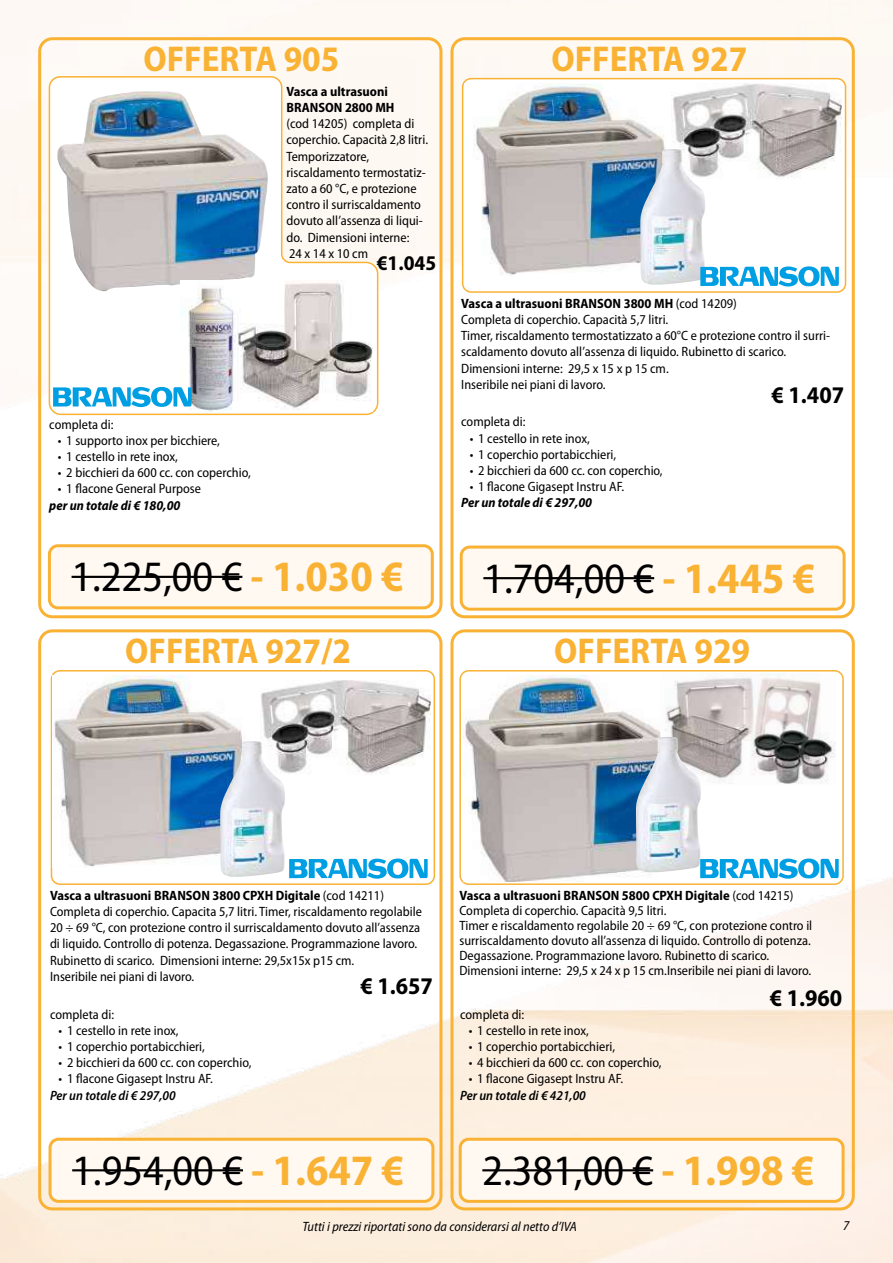
<style>
.page{position:relative;width:893px;height:1263px;background:#fff}
.page>*{position:absolute;margin:0;border:0;box-sizing:border-box;transform-origin:0 0}
.t1{font:semi-condensed 43.5px "Myriad Pro";color:#000}
.t2{font:700 semi-condensed 36px "Myriad Pro";color:#f9b234}
.t3{font:700 semi-condensed 24px "Myriad Pro";color:#000}
.t4{font:700 semi-condensed 21px "Myriad Pro";color:#000}
.t5{font:semi-condensed 13.5px/16.2px "Myriad Pro";color:#000}
.t6{font:italic semi-condensed 13.5px "Myriad Pro";color:#000}
.t7{font:italic 600 semi-condensed 13.5px "Myriad Pro";color:#000}
.t8{font:italic 700 semi-condensed 13.5px "Myriad Pro";color:#000}
.t9{font:700 semi-condensed 13.5px/16.2px "Myriad Pro";color:#000}
.s1{font-weight:700;color:#f9b234}
.s2{font-weight:700}
</style>
<div class="page">
<img style="left:0;top:0;width:893px;height:1263px">
<div style="left:51px;top:671px;width:383px;height:213px;background:#fff;border-radius:9px"></div>
<div style="left:51px;top:670px;width:384px;height:215px;border:2px solid #f9b234;border-radius:9px"></div>
<div style="left:463px;top:79px;width:382px;height:213px;background:#fff;border-radius:9px"></div>
<div style="left:462px;top:78px;width:384px;height:215px;border:2px solid #f9b234;border-radius:9px"></div>
<div style="left:460px;top:671px;width:383px;height:213px;background:#fff;border-radius:9px"></div>
<div style="left:459px;top:670px;width:385px;height:215px;border:2px solid #f9b234;border-radius:9px"></div>
<div style="left:450px;top:629px;width:405px;height:581px;border:3px solid #f9b234;border-radius:13px"></div>
<div style="left:38px;top:629px;width:404px;height:581px;border:3px solid #f9b234;border-radius:13px"></div>
<div style="left:450px;top:37px;width:405px;height:581px;border:3px solid #f9b234;border-radius:13px"></div>
<div style="left:38px;top:37px;width:404px;height:581px;border:3px solid #f9b234;border-radius:13px"></div>
<div style="left:50px;top:1139px;width:383px;height:62px;background:#fff9f2;border-radius:9px"></div>
<div style="left:49px;top:1138px;width:385px;height:65px;border:3px solid #f9b234;border-radius:9px"></div>
<div style="left:461px;top:547px;width:383px;height:62px;background:#fff9f2;border-radius:9px"></div>
<div style="left:460px;top:545px;width:386px;height:66px;border:3px solid #f9b234;border-radius:9px"></div>
<div style="left:460px;top:1139px;width:383px;height:62px;background:#fff9f2;border-radius:9px"></div>
<div style="left:459px;top:1138px;width:386px;height:65px;border:3px solid #f9b234;border-radius:9px"></div>
<div style="left:49px;top:546px;width:383px;height:62px;background:#fff9f2;border-radius:9px"></div>
<div style="left:48px;top:544px;width:386px;height:65px;border:3px solid #f9b234;border-radius:9px"></div>
<hr style="left:72px;top:1169px;width:171px;height:2px;background:#000">
<hr style="left:483px;top:577px;width:171px;height:2px;background:#000">
<hr style="left:482px;top:1169px;width:171px;height:2px;background:#000">
<hr style="left:72px;top:576px;width:170px;height:2px;background:#000">
<svg style="left:48px;top:75px;width:331px;height:341px"></svg>
<img style="left:56px;top:91px;width:213px;height:200px">
<img style="left:181px;top:280px;width:192px;height:131px">
<img style="left:53px;top:675px;width:189px;height:192px">
<img style="left:260px;top:680px;width:170px;height:94px">
<img style="left:220px;top:741px;width:65px;height:136px">
<img style="left:465px;top:83px;width:201px;height:192px">
<img style="left:672px;top:84px;width:170px;height:95px">
<img style="left:640px;top:149px;width:65px;height:136px">
<svg style="left:289px;top:858px;width:139px;height:21px"></svg>
<svg style="left:700px;top:266px;width:139px;height:20px"></svg>
<img style="left:464px;top:675px;width:196px;height:207px">
<img style="left:660px;top:672px;width:176px;height:112px">
<img style="left:636px;top:737px;width:65px;height:135px">
<svg style="left:700px;top:858px;width:139px;height:21px"></svg>
<svg style="left:53px;top:387px;width:139px;height:20px"></svg>
<h2 class="t2" style="left:143px;top:35px;width:197px">OFFERTA 905</h2>
<p class="t9" style="left:286px;top:83px;width:110px">Vasca a ultrasuoni<br>BRANSON 2800 MH</p>
<p class="t5" style="left:286px;top:115px;width:143px">(cod 14205) completa di coperchio. Capacità 2,8 litri.<br>Temporizzatore, riscaldamento termostatiz&shy;zato a 60 °C, e protezione contro il surriscaldamento dovuto all’assenza di liqui&shy;do. Dimensioni interne:<br>24 x 14 x 10 cm</p>
<h3 class="t4" style="left:377px;top:249px;width:61px">€1.045</h3>
<p class="t5" style="left:49px;top:416px;width:66px">completa di:</p>
<p class="t5" style="left:58px;top:432px;width:164px">• 1 supporto inox per bicchiere,</p>
<p class="t5" style="left:58px;top:448px;width:122px">• 1 cestello in rete inox,</p>
<p class="t5" style="left:58px;top:464px;width:194px">• 2 bicchieri da 600 cc. con coperchio,</p>
<p class="t5" style="left:58px;top:480px;width:145px">• 1 flacone General Purpose</p>
<p class="t8" style="left:49px;top:496px;width:133px">per un totale di € 180,00</p>
<h1 class="t1" style="left:72px;top:550px;width:333px">1.225,00 € <span class="s1">- 1.030 €</span></h1>
<h2 class="t2" style="left:125px;top:627px;width:227px">OFFERTA 927/2</h2>
<h2 class="t2" style="left:551px;top:35px;width:197px">OFFERTA 927</h2>
<p class="t5" style="left:461px;top:295px;width:370px"><span class="s2">Vasca a ultrasuoni BRANSON 3800 MH</span> (cod 14209)<br>Completa di coperchio. Capacità 5,7 litri.<br>Timer, riscaldamento termostatizzato a 60°C e protezione contro il surri&shy;scaldamento dovuto all’assenza di liquido. Rubinetto di scarico.<br>Dimensioni interne: 29,5 x 15 x p 15 cm.<br>Inseribile nei piani di lavoro.</p>
<h3 class="t3" style="left:772px;top:380px;width:74px">€ 1.407</h3>
<p class="t5" style="left:461px;top:414px;width:66px">completa di:</p>
<p class="t5" style="left:470px;top:430px;width:122px">• 1 cestello in rete inox,</p>
<p class="t5" style="left:470px;top:446px;width:148px">• 1 coperchio portabicchieri,</p>
<p class="t5" style="left:470px;top:462px;width:194px">• 2 bicchieri da 600 cc. con coperchio,</p>
<p class="t5" style="left:470px;top:478px;width:156px">• 1 flacone Gigasept Instru AF.</p>
<p class="t8" style="left:461px;top:494px;width:132px">Per un totale di € 297,00</p>
<h1 class="t1" style="left:483px;top:551px;width:333px">1.704,00 € <span class="s1">- 1.445 €</span></h1>
<h2 class="t2" style="left:554px;top:627px;width:197px">OFFERTA 929</h2>
<p class="t5" style="left:50px;top:887px;width:373px"><span class="s2">Vasca a ultrasuoni BRANSON 3800 CPXH Digitale</span> (cod 14211)<br>Completa di coperchio. Capacita 5,7 litri. Timer, riscaldamento regolabile 20 ÷ 69 °C, con protezione contro il surriscaldamento dovuto all’assenza di liquido. Controllo di potenza. Degassazione. Programmazione lavoro.<br>Rubinetto di scarico. Dimensioni interne: 29,5x15x p15 cm.<br>Inseribile nei piani di lavoro.</p>
<h3 class="t3" style="left:360px;top:971px;width:74px">€ 1.657</h3>
<p class="t5" style="left:50px;top:1006px;width:66px">completa di:</p>
<p class="t5" style="left:59px;top:1022px;width:122px">• 1 cestello in rete inox,</p>
<p class="t5" style="left:59px;top:1038px;width:148px">• 1 coperchio portabicchieri,</p>
<p class="t5" style="left:59px;top:1054px;width:194px">• 2 bicchieri da 600 cc. con coperchio,</p>
<p class="t5" style="left:59px;top:1070px;width:156px">• 1 flacone Gigasept Instru AF.</p>
<p class="t7" style="left:50px;top:1086px;width:127px">Per un totale di € 297,00</p>
<h1 class="t1" style="left:72px;top:1143px;width:333px">1.954,00 € <span class="s1">- 1.647 €</span></h1>
<p class="t5" style="left:459px;top:888px;width:354px;line-height:15px"><span class="s2">Vasca a ultrasuoni BRANSON 5800 CPXH Digitale</span> (cod 14215)<br>Completa di coperchio. Capacità 9,5 litri.<br>Timer e riscaldamento regolabile 20 ÷ 69 °C, con protezione contro il surriscaldamento dovuto all’assenza di liquido. Controllo di potenza.<br>Degassazione. Programmazione lavoro. Rubinetto di scarico.<br>Dimensioni interne: 29,5 x 24 x p 15 cm.Inseribile nei piani di lavoro.</p>
<p class="t5" style="left:460px;top:1006px;width:66px">completa di:</p>
<p class="t5" style="left:469px;top:1022px;width:122px">• 1 cestello in rete inox,</p>
<p class="t5" style="left:469px;top:1038px;width:148px">• 1 coperchio portabicchieri,</p>
<p class="t5" style="left:469px;top:1054px;width:194px">• 4 bicchieri da 600 cc. con coperchio,</p>
<p class="t5" style="left:469px;top:1070px;width:156px">• 1 flacone Gigasept Instru AF.</p>
<p class="t7" style="left:460px;top:1086px;width:127px">Per un totale di € 421,00</p>
<h3 class="t3" style="left:770px;top:982px;width:74px">€ 1.960</h3>
<h1 class="t1" style="left:482px;top:1143px;width:333px">2.381,00 € <span class="s1">- 1.998 €</span></h1>
<p class="t6" style="left:302px;top:1218px;width:276px">Tutti i prezzi riportati sono da considerarsi al netto d’IVA</p>
<p class="t6" style="left:843px;top:1217px;width:8px">7</p>
</div>
